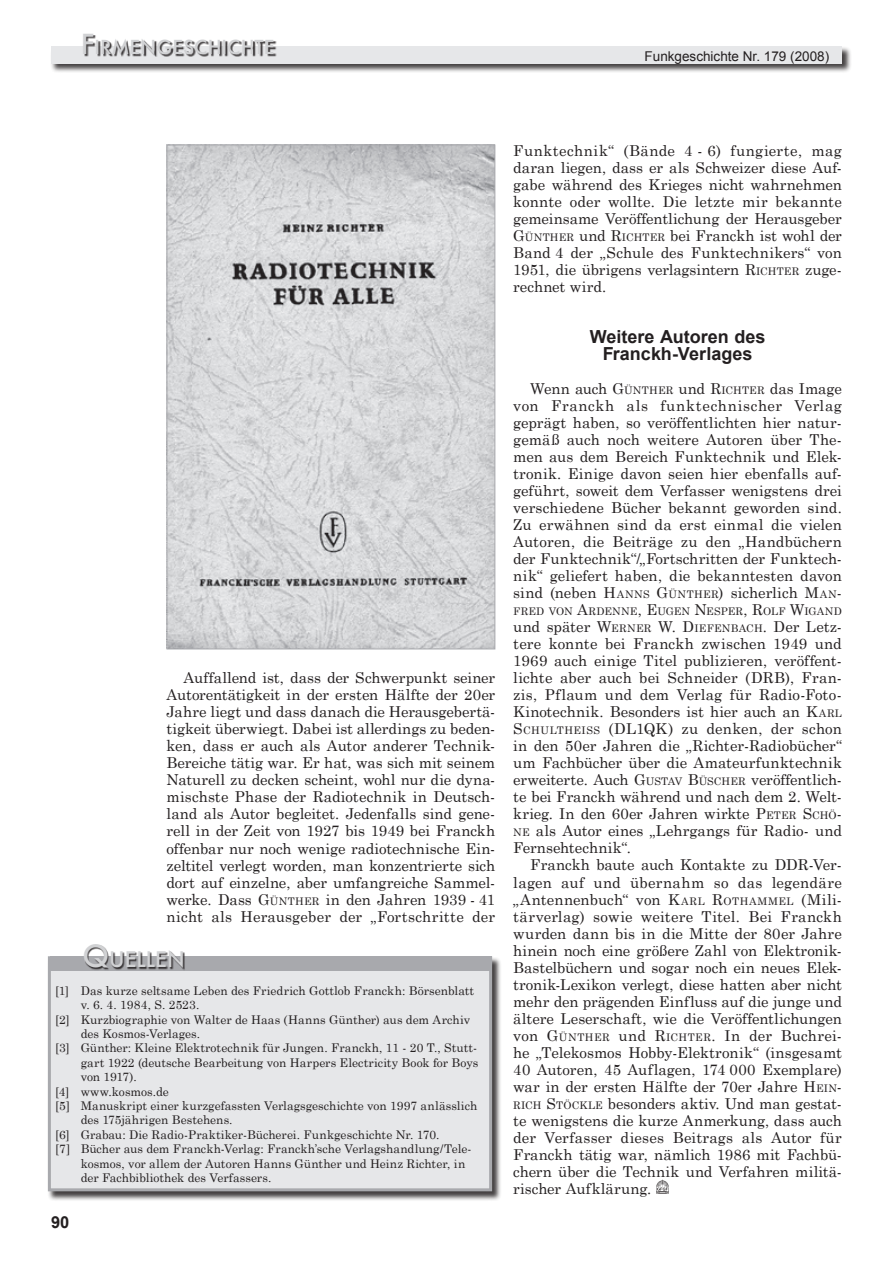
<style>
.page{position:relative;width:893px;height:1263px;background:#fff}
.page>*{position:absolute;margin:0;border:0;box-sizing:border-box;transform-origin:0 0}
.t1{font:500 21px "Futura";color:#d1d2d4}
.t2{font:500 18.9px "Futura";color:#d1d2d4}
.t3{font:700 18px/17px "Arial";color:#231f20;text-align:center}
.t4{font:700 16.5px "Arial";color:#231f20}
.t5{font:15px/17px "Century Schoolbook";letter-spacing:.005em;color:#231f20;text-align:justify}
.t6{font:13.5px "Arial";color:#231f20}
.t7{font:12px "Century Schoolbook";color:#231f20}
.t8{font:10.5px "Century Schoolbook";letter-spacing:.015em;color:#231f20}
.s1{font-size:27px}
.s2{font-style:inherit}
.s3{font-size:10.5px}
.s4{font-size:30px}
.s5{font-size:15px}
</style>
<div class="page">
<div style="left:51px;top:47px;width:806px;height:34px;background:#231f20;opacity:.85"></div>
<div style="left:51px;top:47px;width:791px;height:17px;background:#e6e7e9"></div>
<div style="left:84px;top:35px;width:356px;height:41px;background:#231f20;opacity:.85"></div>
<img style="left:656px;top:1179px;width:13px;height:15px">
<div style="left:47px;top:956px;width:456px;height:246px;background:#231f20;opacity:.85"></div>
<div style="left:49px;top:958px;width:442px;height:232px;background:#e6e7e9"></div>
<div style="left:48px;top:956px;width:444px;height:235px;border:3px solid #a8a9ad"></div>
<div style="left:50px;top:956px;width:442px;height:15px;background:#a8a9ad"></div>
<div style="left:85px;top:945px;width:431px;height:48px;background:#231f20;opacity:.85"></div>
<img style="left:169px;top:147px;width:324px;height:500px">
<div style="left:167px;top:145px;width:328px;height:504px;border:1px solid #a8a9ad"></div>
<p class="t2" style="left:81px;top:34px;width:195px"><span class="s1">F</span>IRMENGESCHICHTE</p>
<p class="t6" style="left:645px;top:48px;width:186px">Funkgeschichte Nr. 179 (2008)</p>
<p class="t5" style="left:167px;top:669px;width:330px;text-indent:17px">Auffallend ist, dass der Schwerpunkt seiner Autorentätigkeit in der ersten Hälfte der 20er Jahre liegt und dass danach die Herausgebertä&shy;tigkeit überwiegt. Dabei ist allerdings zu beden&shy;ken, dass er auch als Autor anderer Technik-Bereiche tätig war. Er hat, was sich mit seinem Naturell zu decken scheint, wohl nur die dyna&shy;mischste Phase der Radiotechnik in Deutsch&shy;land als Autor begleitet. Jedenfalls sind gene&shy;rell in der Zeit von 1927 bis 1949 bei Franckh offenbar nur noch wenige radiotechnische Ein&shy;zeltitel verlegt worden, man konzentrierte sich dort auf einzelne, aber umfangreiche Sammel&shy;werke. Dass <span class="s2">G</span><span class="s3">ÜNTHER</span> in den Jahren 1939 - 41 nicht als Herausgeber der „Fortschritte der</p>
<h1 class="t1" style="left:82px;top:944px;width:104px"><span class="s4">Q</span>UELLEN</h1>
<p class="t7" style="left:55px;top:983px;width:421px">[1] Das kurze seltsame Leben des Friedrich Gottlob Franckh: Börsenblatt</p>
<p class="t7" style="left:81px;top:997px;width:120px">v. 6. 4. 1984, S. 2523.</p>
<p class="t7" style="left:55px;top:1012px;width:417px">[2] Kurzbiographie von Walter de Haas (Hanns Günther) aus dem Archiv</p>
<p class="t7" style="left:81px;top:1026px;width:121px">des Kosmos-Verlages.</p>
<p class="t7" style="left:55px;top:1040px;width:424px">[3] Günther: Kleine Elektrotechnik für Jungen. Franckh, 11 - 20 T., Stutt-</p>
<p class="t7" style="left:81px;top:1055px;width:399px">gart 1922 (deutsche Bearbeitung von Harpers Electricity Book for Boys</p>
<p class="t7" style="left:81px;top:1069px;width:58px">von 1917).</p>
<p class="t7" style="left:55px;top:1084px;width:115px">[4] www.kosmos.de</p>
<p class="t7" style="left:55px;top:1098px;width:424px">[5] Manuskript einer kurzgefassten Verlagsgeschichte von 1997 anlässlich</p>
<p class="t7" style="left:81px;top:1112px;width:153px">des 175jährigen Bestehens.</p>
<p class="t7" style="left:55px;top:1127px;width:386px">[6] Grabau: Die Radio-Praktiker-Bücherei. Funkgeschichte Nr. 170.</p>
<p class="t7" style="left:55px;top:1141px;width:418px">[7] Bücher aus dem Franckh-Verlag: Franckh’sche Verlagshandlung/Tele-</p>
<p class="t7" style="left:81px;top:1156px;width:386px">kosmos, vor allem der Autoren Hanns Günther und Heinz Richter, in</p>
<p class="t7" style="left:81px;top:1170px;width:192px">der Fachbibliothek des Verfassers.</p>
<p class="t4" style="left:51px;top:1212px;width:20px">90</p>
<p class="t5" style="left:513px;top:142px;width:330px">Funktechnik“ (Bände 4 - 6) fungierte, mag daran liegen, dass er als Schweizer diese Auf&shy;gabe während des Krieges nicht wahrnehmen konnte oder wollte. Die letzte mir bekannte gemeinsame Veröffentlichung der Herausgeber <span class="s2">G</span><span class="s3">ÜNTHER</span> und <span class="s2">R</span><span class="s3">ICHTER</span> bei Franckh ist wohl der Band 4 der „Schule des Funktechnikers“ von 1951, die übrigens verlagsintern <span class="s2">R</span><span class="s3">ICHTER</span> zuge&shy;rechnet wird.</p>
<p class="t3" style="left:590px;top:328px;width:177px">Weitere Autoren des<br>Franckh-Verlages</p>
<p class="t5" style="left:513px;top:380px;width:330px;text-indent:17px">Wenn auch <span class="s2">G</span><span class="s3">ÜNTHER</span> und <span class="s2">R</span><span class="s3">ICHTER</span> das Image von Franckh als funktechnischer Verlag geprägt haben, so veröffentlichten hier natur&shy;gemäß auch noch weitere Autoren über The&shy;men aus dem Bereich Funktechnik und Elek&shy;tronik. Einige davon seien hier ebenfalls auf&shy;geführt, soweit dem Verfasser wenigstens drei verschiedene Bücher bekannt geworden sind.<br>Zu erwähnen sind da erst einmal die vielen Autoren, die Beiträge zu den „Handbüchern der Funktechnik“/„Fortschritten der Funktech&shy;nik“ geliefert haben, die bekanntesten davon sind (neben <span class="s2">H</span><span class="s3">ANNS</span> <span class="s2">G</span><span class="s3">ÜNTHER</span>) sicherlich <span class="s2">M</span><span class="s3">AN</span><span class="s2">-</span></p>
<p class="t8" style="left:513px;top:605px;width:330px">FRED VON <span class="s5">A</span>RDENNE<span class="s5">, E</span>UGEN <span class="s5">N</span>ESPER<span class="s5">, R</span>OLF <span class="s5">W</span>IGAND</p>
<p class="t5" style="left:513px;top:618px;width:330px">und später <span class="s2">W</span><span class="s3">ERNER</span> <span class="s2">W. D</span><span class="s3">IEFENBACH</span>. Der Letz&shy;tere konnte bei Franckh zwischen 1949 und 1969 auch einige Titel publizieren, veröffent&shy;lichte aber auch bei Schneider (DRB), Fran&shy;zis, Pflaum und dem Verlag für Radio-Foto-Kinotechnik. Besonders ist hier auch an <span class="s2">K</span><span class="s3">ARL </span><span class="s2">S</span> <span class="s3">CHULTHEISS</span> (DL1QK) zu denken, der schon in den 50er Jahren die „Richter-Radiobücher“ um Fachbücher über die Amateurfunktechnik erweiterte. Auch <span class="s2">G</span><span class="s3">USTAV</span> <span class="s2">B</span><span class="s3">ÜSCHER</span> veröffentlich&shy;te bei Franckh während und nach dem 2. Welt&shy;krieg. In den 60er Jahren wirkte <span class="s2">P</span><span class="s3">ETER</span> <span class="s2">S</span> <span class="s3">CHÖ</span><span class="s2">-</span><span class="s3">NE</span> als Autor eines „Lehrgangs für Radio- und Fernsehtechnik“.</p>
<p class="t5" style="left:513px;top:856px;width:330px;text-indent:17px">Franckh baute auch Kontakte zu DDR-Ver&shy;lagen auf und übernahm so das legendäre „Antennenbuch“ von <span class="s2">K</span><span class="s3">ARL</span> <span class="s2">R</span><span class="s3">OTHAMMEL</span> (Mili&shy;tärverlag) sowie weitere Titel. Bei Franckh wurden dann bis in die Mitte der 80er Jahre hinein noch eine größere Zahl von Elektronik-Bastelbüchern und sogar noch ein neues Elek&shy;tronik-Lexikon verlegt, diese hatten aber nicht mehr den prägenden Einfluss auf die junge und ältere Leserschaft, wie die Veröffentlichungen von <span class="s2">G</span><span class="s3">ÜNTHER</span> und <span class="s2">R</span><span class="s3">ICHTER</span>. In der Buchrei&shy;he „Telekosmos Hobby-Elektronik“ (insgesamt 40 Autoren, 45 Auflagen, 174 000 Exemplare) war in der ersten Hälfte der 70er Jahre <span class="s2">H</span><span class="s3">EIN</span><span class="s2">-</span><span class="s3">RICH</span> <span class="s2">S</span> <span class="s3">TÖCKLE</span> besonders aktiv. Und man gestat&shy;te wenigstens die kurze Anmerkung, dass auch der Verfasser dieses Beitrags als Autor für Franckh tätig war, nämlich 1986 mit Fachbü&shy;chern über die Technik und Verfahren militä&shy;rischer Aufklärung.</p>
</div>
